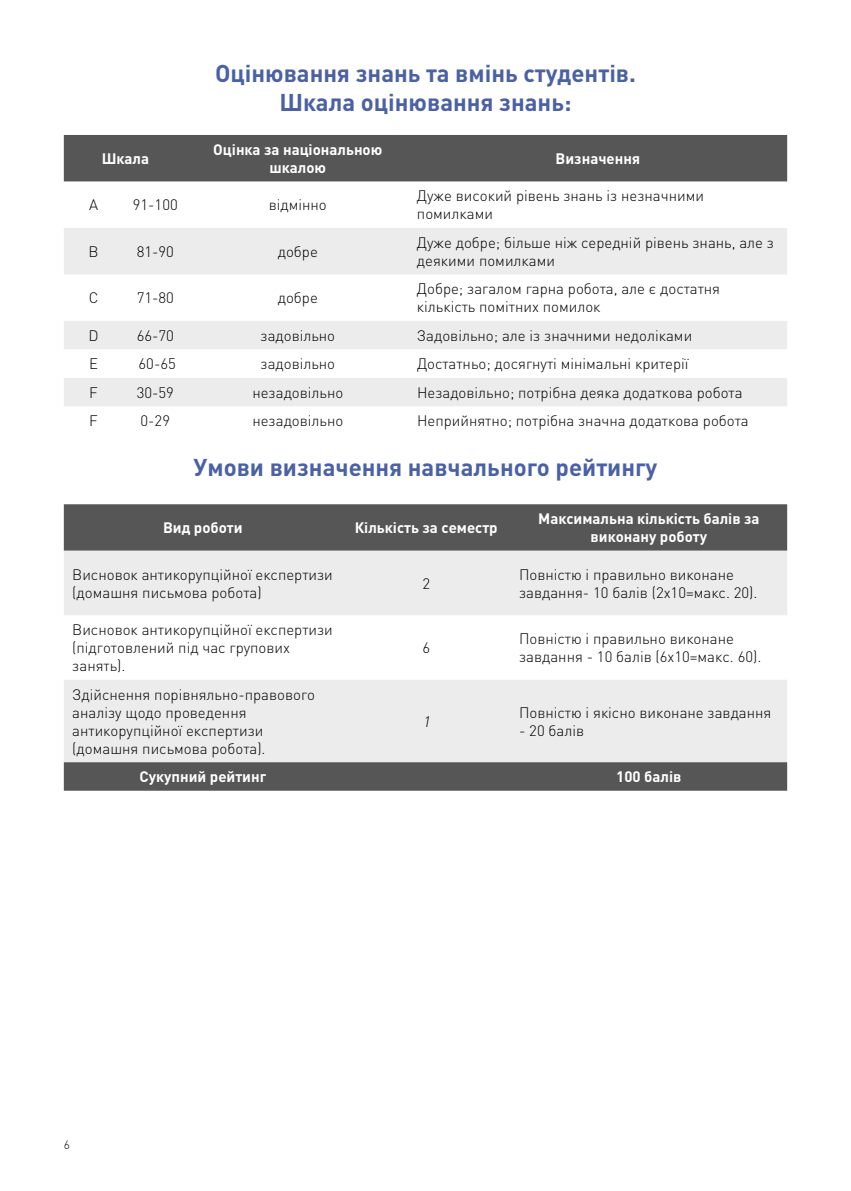
<style>
.page{position:relative;width:851px;height:1191px;background:#fff}
.page>*{position:absolute;margin:0;border:0;box-sizing:border-box;transform-origin:0 0}
.t1{font:700 24px/28.8px "DIN Pro";color:#4b61a5;text-align:center}
.t2{font:300 15px/18px "DIN Pro";color:#000}
.t3{font:700 15px/18px "DIN Pro";color:#fff;text-align:center}
.t4{font:italic 300 15px "DIN Pro";color:#000}
.t5{font:300 12px "DIN Pro";color:#000}
</style>
<div class="page">
<div style="left:64px;top:135px;width:723px;height:46px;background:#565656"></div>
<svg style="left:64px;top:228px;width:723px;height:178px;fill:#ececed"></svg>
<div style="left:64px;top:504px;width:723px;height:47px;background:#565656"></div>
<div style="left:64px;top:551px;width:723px;height:64px;background:#ececed"></div>
<div style="left:64px;top:680px;width:723px;height:82px;background:#ececed"></div>
<div style="left:64px;top:762px;width:723px;height:28px;background:#565656"></div>
<h1 class="t1" style="left:215px;top:58px;width:422px">Оцінювання знань та вмінь студентів.<br>Шкала оцінювання знань:</h1>
<p class="t3" style="left:102px;top:149px;width:49px">Шкала</p>
<p class="t3" style="left:213px;top:140px;width:170px">Оцінка за національною шкалою</p>
<p class="t3" style="left:555px;top:149px;width:86px">Визначення</p>
<p class="t2" style="left:89px;top:195px;width:11px">A</p>
<p class="t2" style="left:133px;top:195px;width:46px">91-100</p>
<p class="t2" style="left:269px;top:195px;width:60px">відмінно</p>
<p class="t2" style="left:417px;top:186px;width:288px">Дуже високий рівень знань із незначними помилками</p>
<p class="t2" style="left:89px;top:242px;width:12px">B</p>
<p class="t2" style="left:137px;top:242px;width:39px">81-90</p>
<p class="t2" style="left:278px;top:242px;width:42px">добре</p>
<p class="t2" style="left:417px;top:233px;width:358px">Дуже добре; більше ніж середній рівень знань, але з деякими помилками</p>
<p class="t2" style="left:89px;top:288px;width:11px">C</p>
<p class="t2" style="left:137px;top:288px;width:39px">71-80</p>
<p class="t2" style="left:278px;top:288px;width:42px">добре</p>
<p class="t2" style="left:417px;top:279px;width:304px">Добре; загалом гарна робота, але є достатня кількість помітних помилок</p>
<p class="t2" style="left:88px;top:326px;width:12px">D</p>
<p class="t2" style="left:137px;top:326px;width:39px">66-70</p>
<p class="t2" style="left:260px;top:326px;width:76px">задовільно</p>
<p class="t2" style="left:417px;top:326px;width:277px">Задовільно; але із значними недоліками</p>
<p class="t2" style="left:89px;top:354px;width:10px">E</p>
<p class="t2" style="left:138px;top:354px;width:39px">60-65</p>
<p class="t2" style="left:260px;top:354px;width:76px">задовільно</p>
<p class="t2" style="left:417px;top:354px;width:273px">Достатньо; досягнуті мінімальні критерії</p>
<p class="t2" style="left:89px;top:383px;width:10px">F</p>
<p class="t2" style="left:137px;top:383px;width:39px">30-59</p>
<p class="t2" style="left:252px;top:383px;width:92px">незадовільно</p>
<p class="t2" style="left:417px;top:383px;width:327px">Н езадовільно; потрібна деяка додаткова робота</p>
<p class="t2" style="left:89px;top:411px;width:10px">F</p>
<p class="t2" style="left:140px;top:411px;width:31px">0-29</p>
<p class="t2" style="left:252px;top:411px;width:92px">незадовільно</p>
<p class="t2" style="left:417px;top:411px;width:333px">Неприйнятно; потрібна значна додаткова робота</p>
<h1 class="t1" style="left:193px;top:452px;width:465px">Умови визначення навчального рейтингу</h1>
<p class="t3" style="left:163px;top:518px;width:81px">Вид роботи</p>
<p class="t3" style="left:354px;top:518px;width:144px">Кількість за семестр</p>
<p class="t3" style="left:538px;top:509px;width:223px">Максимальна кількість балів за виконану роботу</p>
<p class="t2" style="left:72px;top:564px;width:262px">Висновок антикорупційної експертизи (домашня письмова робота)</p>
<p class="t2" style="left:422px;top:573px;width:9px">2</p>
<p class="t2" style="left:519px;top:564px;width:240px">Повністю і правильно виконане завдання- 10 балів (2х10=макс. 20).</p>
<p class="t2" style="left:72px;top:620px;width:262px">Висновок антикорупційної експертизи (підготовлений під час групових занять).</p>
<p class="t2" style="left:422px;top:638px;width:9px">6</p>
<p class="t2" style="left:519px;top:629px;width:244px">Повністю і правильно виконане завдання - 10 балів (6х10=макс. 60).</p>
<p class="t2" style="left:72px;top:684px;width:244px">Здійснення порівняльно-правового аналізу щодо проведення антикорупційної експертизи (домашня письмова робота).</p>
<p class="t4" style="left:422px;top:711px;width:13px">1</p>
<p class="t2" style="left:519px;top:702px;width:254px">Повністю і якісно виконане завдання</p>
<p class="t2" style="left:519px;top:720px;width:66px">- 20 балів</p>
<p class="t3" style="left:139px;top:767px;width:128px">Сукупний рейтинг</p>
<p class="t3" style="left:616px;top:767px;width:67px">100 балів</p>
<p class="t5" style="left:64px;top:1136px;width:8px">6</p>
</div>
